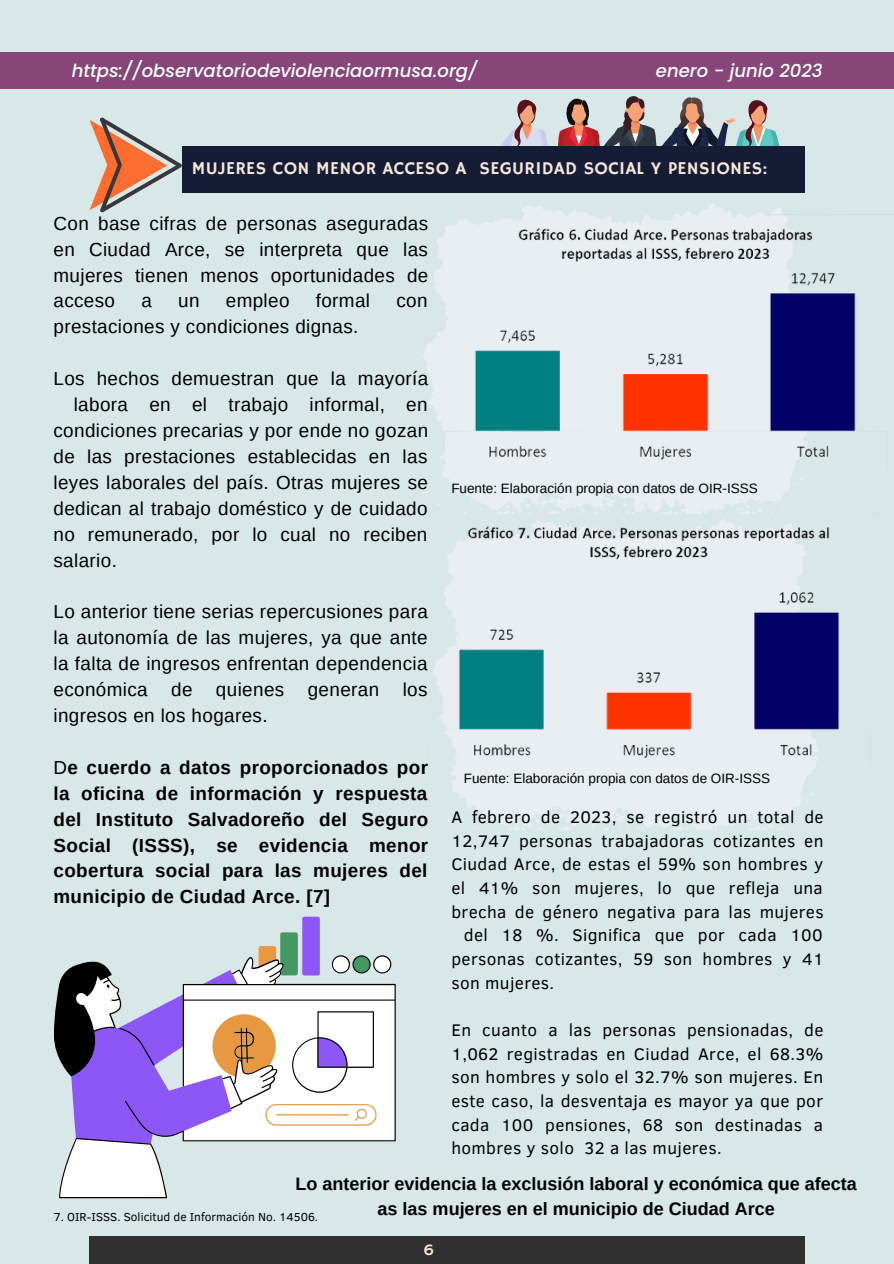
<style>
.page{position:relative;width:894px;height:1264px;background:#fff}
.page>*{position:absolute;margin:0;border:0;box-sizing:border-box;transform-origin:0 0}
.t1{font:18.9px/26px "Arimo";letter-spacing:.02em;color:#000;text-align:justify}
.t2{font:700 18.9px/26px "Arimo";letter-spacing:.02em;color:#000;text-align:justify}
.t3{font:700 18px/24.8px "Arimo";color:#000;text-align:center}
.t4{font:italic 500 18px "Poppins";color:#fff}
.t5{font:18px "Hammersmith One";letter-spacing:.02em;color:#f6e7d8}
.t6{font:17.25px/23.7px "Clear Sans";letter-spacing:.02em;color:#000;text-align:justify}
.t7{font:16.05px "Hammersmith One";color:#f6e7d8}
.t8{font:13.5px "Arimo";color:#000}
.t9{font:11.85px "Clear Sans";color:#000}
.s1{font-weight:400}
</style>
<div class="page">
<div style="left:0;top:0;width:893px;height:1263px;background:#d8e8e8"></div>
<div style="left:0;top:52px;width:893px;height:37px;background:#864778"></div>
<div style="left:89px;top:1236px;width:715px;height:27px;background:#303030"></div>
<svg style="left:558px;top:96px;width:222px;height:50px"></svg>
<svg style="left:501px;top:99px;width:47px;height:47px"></svg>
<div style="left:182px;top:146px;width:622px;height:46px;background:#151c36"></div>
<svg style="left:89px;top:118px;width:93px;height:94px"></svg>
<svg style="left:448px;top:771px;width:365px;height:58px;fill:#e8eef1"></svg>
<img style="left:433px;top:519px;width:407px;height:252px">
<svg style="left:423px;top:203px;width:380px;height:311px;fill:#e4ecef"></svg>
<img style="left:443px;top:214px;width:450px;height:257px">
<svg style="left:302px;top:916px;width:18px;height:16px"></svg>
<svg style="left:258px;top:932px;width:62px;height:23px"></svg>
<svg style="left:54px;top:955px;width:341px;height:243px"></svg>
<p class="t4" style="left:72px;top:58px;width:407px">https://observatoriodeviolenciaormusa.org/</p>
<p class="t4" style="left:655px;top:58px;width:168px">enero - junio 2023</p>
<p class="t5" style="left:192px;top:157px;width:577px">MUJERES CON MENOR ACCESO A SEGURIDAD SOCIAL Y PENSIONES:</p>
<p class="t1" style="left:53px;top:210px;width:376px">Con base cifras de personas aseguradas en Ciudad Arce, se interpreta que las mujeres tienen menos oportunidades de acceso</p>
<p class="t1" style="left:141px;top:288px;width:12px">a</p>
<p class="t1" style="left:178px;top:288px;width:23px">un</p>
<p class="t1" style="left:226px;top:288px;width:65px">empleo</p>
<p class="t1" style="left:316px;top:288px;width:56px">formal</p>
<p class="t1" style="left:396px;top:288px;width:33px">con</p>
<p class="t1" style="left:53px;top:314px;width:306px">prestaciones y condiciones dignas.</p>
<p class="t1" style="left:53px;top:365px;width:376px">Los hechos demuestran que la mayoría</p>
<p class="t1" style="left:74px;top:391px;width:355px">labora en el trabajo informal, en</p>
<p class="t1" style="left:53px;top:417px;width:376px">condiciones precarias y por ende no gozan</p>
<p class="t1" style="left:53px;top:443px;width:375px">de las prestaciones establecidas en las</p>
<p class="t1" style="left:53px;top:469px;width:376px">leyes laborales del país. Otras mujeres se</p>
<p class="t1" style="left:53px;top:495px;width:375px">dedican al trabajo doméstico y de cuidado</p>
<p class="t1" style="left:53px;top:521px;width:375px">no remunerado, por lo cual no reciben</p>
<p class="t1" style="left:53px;top:547px;width:65px">salario.</p>
<p class="t1" style="left:53px;top:598px;width:376px">Lo anterior tiene serias repercusiones para la autonomía de las mujeres, ya que ante la falta de ingresos enfrentan dependencia económica de quienes generan los ingresos en los hogares.</p>
<p class="t2" style="left:53px;top:754px;width:376px"><span class="s1">D</span>e cuerdo a datos proporcionados por la oficina de información y respuesta del Instituto Salvadoreño del Seguro Social (ISSS), se evidencia menor cobertura social para las mujeres del municipio de Ciudad Arce. [7]</p>
<p class="t8" style="left:451px;top:480px;width:308px">Fuente: Elaboración propia con datos de OIR-ISSS</p>
<p class="t8" style="left:463px;top:771px;width:308px">Fuente: Elaboración propia con datos de OIR-ISSS</p>
<p class="t6" style="left:451px;top:804px;width:373px">A febrero de 2023, se registró un total de</p>
<p class="t6" style="left:451px;top:827px;width:373px">12,747 personas trabajadoras cotizantes en</p>
<p class="t6" style="left:451px;top:851px;width:373px">Ciudad Arce, de estas el 59% son hombres y</p>
<p class="t6" style="left:451px;top:875px;width:373px">el 41% son mujeres, lo que refleja una</p>
<p class="t6" style="left:451px;top:898px;width:374px">brecha de género negativa para las mujeres</p>
<p class="t6" style="left:463px;top:922px;width:360px">del 18 %. Significa que por cada 100</p>
<p class="t6" style="left:451px;top:946px;width:373px">personas cotizantes, 59 son hombres y 41</p>
<p class="t6" style="left:451px;top:969px;width:104px">son mujeres.</p>
<p class="t6" style="left:451px;top:1017px;width:373px">En cuanto a las personas pensionadas, de 1,062 registradas en Ciudad Arce, el 68.3% son hombres y solo el 32.7% son mujeres. En este caso, la desventaja es mayor ya que por cada 100 pensiones, 68 son destinadas a hombres y solo 32 a las mujeres.</p>
<p class="t3" style="left:295px;top:1171px;width:563px">Lo anterior evidencia la exclusión laboral y económica que afecta as las mujeres en el municipio de Ciudad Arce</p>
<p class="t9" style="left:53px;top:1208px;width:266px">7. OIR-ISSS. Solicitud de Información No. 14506.</p>
<p class="t7" style="left:423px;top:1240px;width:12px">6</p>
</div>
